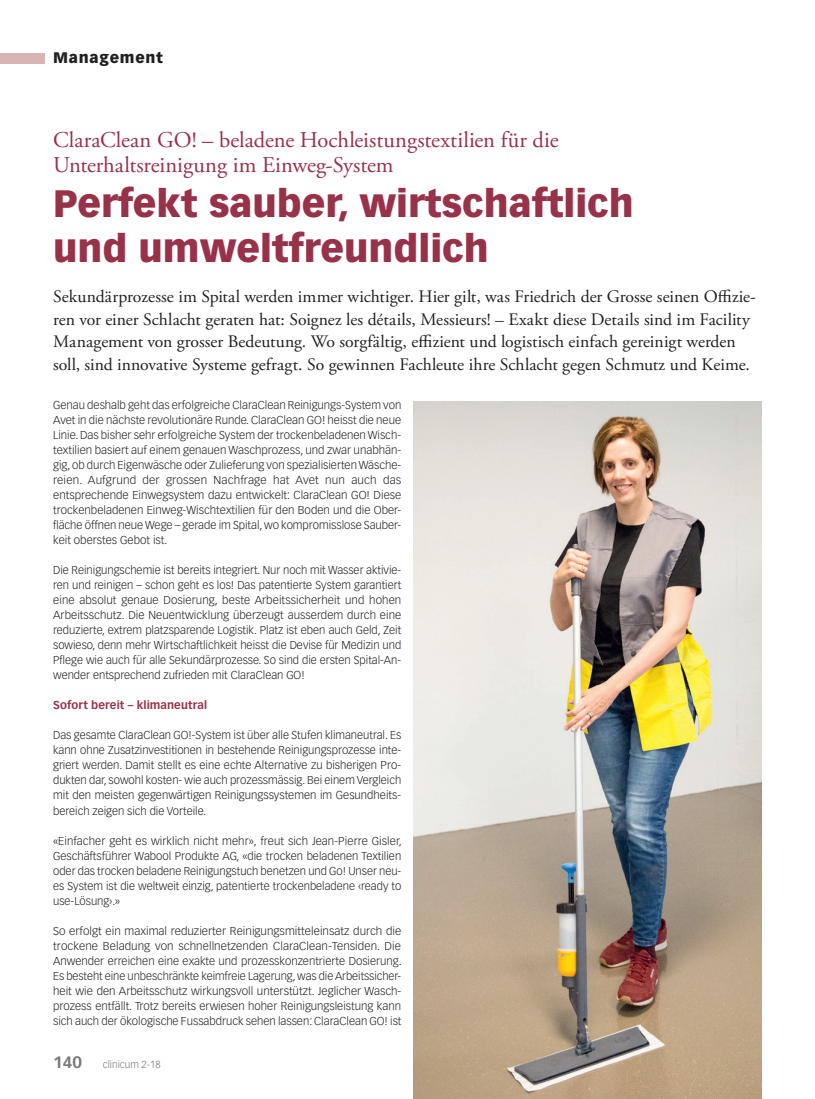
<style>
.page{position:relative;width:815px;height:1099px;background:#fff}
.page>*{position:absolute;margin:0;border:0;box-sizing:border-box;transform-origin:0 0}
.Titel_MM{font:900 37.5px/45px "Vectora LT Std";color:#983249}
.Obertitel_MM{font:22.5px/25px "Adobe Garamond Pro";color:#983249}
.Lead{font:17.5px/22.5px "Adobe Garamond Pro";color:#231f20}
.t1{font:900 15px "Vectora LT Std";letter-spacing:.05em;color:#231f20}
.Lauftext{font:300 11.25px/15px "Vectora LT Std";color:#231f20;text-align:justify}
.ZT_MM{font:700 11.25px "Vectora LT Std";letter-spacing:.01em;color:#983249}
.t2{font:300 10px "Vectora LT Std";color:#76787b}
.s1{font-weight:700;font-size:16.25px}
</style>
<div class="page">
<div style="left:0;top:53px;width:45px;height:10px;background:#d9b4b3"></div>
<img style="left:414px;top:401px;width:348px;height:697px">
<h3 class="t1" style="left:53px;top:49px;width:111px">Management</h3>
<p class="Obertitel_MM" style="left:53px;top:128px;width:507px">ClaraClean GO! – beladene Hochleistungstextilien für die<br>Unterhaltsreinigung im Einweg-System</p>
<p class="Titel_MM" style="left:53px;top:180px;width:582px">Perfekt sauber, wirtschaftlich und umweltfreundlich</p>
<p class="Lead" style="left:53px;top:286px;width:704px">Sekundärprozesse im Spital werden immer wichtiger. Hier gilt, was Friedrich der Grosse seinen Offizie&shy;ren vor einer Schlacht geraten hat: Soignez les détails, Messieurs! – Exakt diese Details sind im Facility Management von grosser Bedeutung. Wo sorgfältig, effizient und logistisch einfach gereinigt werden soll, sind innovative Systeme gefragt. So gewinnen Fachleute ihre Schlacht gegen Schmutz und Keime.</p>
<p class="Lauftext" style="left:53px;top:398px;width:350px">Genau deshalb geht das erfolgreiche ClaraClean Reinigungs-System von Avet in die nächste revolutionäre Runde. ClaraClean GO! heisst die neue Linie. Das bisher sehr erfolgreiche System der trockenbeladenen Wisch&shy;textilien basiert auf einem genauen Waschprozess, und zwar unabhän&shy;gig, ob durch Eigenwäsche oder Zulieferung von spezialisierten Wäsche&shy;reien. Aufgrund der grossen Nachfrage hat Avet nun auch das entsprechende Einwegsystem dazu entwickelt: ClaraClean GO! Diese trockenbeladenen Einweg-Wischtextilien für den Boden und die Ober&shy;fläche öffnen neue Wege – gerade im Spital, wo kompromisslose Sauber&shy;keit oberstes Gebot ist.</p>
<p class="Lauftext" style="left:53px;top:563px;width:350px">Die Reinigungschemie ist bereits integriert. Nur noch mit Wasser aktivie&shy;ren und reinigen – schon geht es los! Das patentierte System garantiert eine absolut genaue Dosierung, beste Arbeitssicherheit und hohen Arbeitsschutz. Die Neuentwicklung überzeugt ausserdem durch eine reduzierte, extrem platzsparende Logistik. Platz ist eben auch Geld, Zeit sowieso, denn mehr Wirtschaftlichkeit heisst die Devise für Medizin und Pflege wie auch für alle Sekundärprozesse. So sind die ersten Spital-An&shy;wender entsprechend zufrieden mit ClaraClean GO!</p>
<p class="ZT_MM" style="left:53px;top:698px;width:156px">Sofort bereit – klimaneutral</p>
<p class="Lauftext" style="left:53px;top:728px;width:350px">Das gesamte ClaraClean GO!-System ist über alle Stufen klimaneutral. Es kann ohne Zusatzinvestitionen in bestehende Reinigungsprozesse inte&shy;griert werden. Damit stellt es eine echte Alternative zu bisherigen Pro&shy;dukten dar, sowohl kosten- wie auch prozessmässig. Bei einem Vergleich mit den meisten gegenwärtigen Reinigungssystemen im Gesundheits&shy;bereich zeigen sich die Vorteile.</p>
<p class="Lauftext" style="left:53px;top:833px;width:350px">«Einfacher geht es wirklich nicht mehr», freut sich Jean-Pierre Gisler, Geschäftsführer Wabool Produkte AG, «die trocken beladenen Textilien oder das trocken beladene Reinigungstuch benetzen und Go! Unser neu&shy;es System ist die weltweit einzig, patentierte trockenbeladene ‹ready to use-Lösung›.»</p>
<p class="Lauftext" style="left:53px;top:923px;width:350px">So erfolgt ein maximal reduzierter Reinigungsmitteleinsatz durch die trockene Beladung von schnellnetzenden ClaraClean-Tensiden. Die Anwender erreichen eine exakte und prozesskonzentrierte Dosierung.<br>Es besteht eine unbeschrä nkte keimfreie Lagerung, was die Arbeitssicher&shy;heit wie den Arbeitsschutz wirkungsvoll unterstützt. Jeglicher Wasch&shy;prozess entfällt. Trotz bereits erwiesen hoher Reinigungsleistung kann sich auch der ökologische Fussabdruck sehen lassen: ClaraClean GO! ist</p>
<p class="t2" style="left:53px;top:1058px;width:109px"><span class="s1">140</span> clinicum 2-18</p>
</div>
